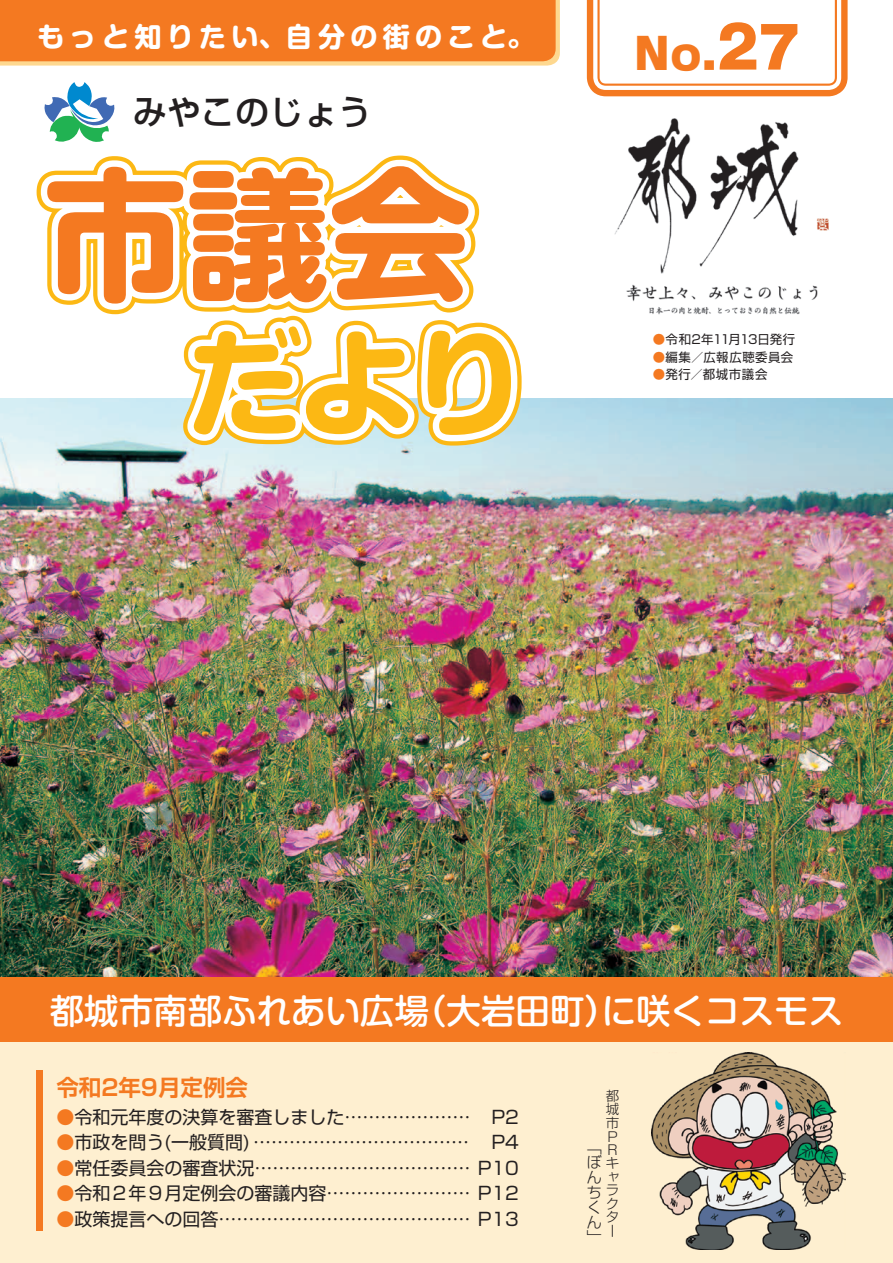
<style>
.page{position:relative;width:893px;height:1263px;background:#fff}
.page>*{position:absolute;margin:0;border:0;box-sizing:border-box;transform-origin:0 0}
.t1{font:60px "Ro NOW Std GU";color:#f47921}
.t2{font:45px "Ro NOW Std GU";color:#f47921}
.t3{font:500 34.5px "Shin M Go Pro";color:#fff}
.t4{font:500 34.2px "Shin Go Pro";color:#231f20}
.t5{font:700 27px "Shin M Go Pro";letter-spacing:.2em;color:#fff}
.t6{font:700 22.5px "Shin Go Pro De";color:#f47921}
.t7{font:18px/25.5px "Shin Go Pro";color:#231f20}
.t8{font:300 15px/15px "Shin Go Pro";color:#231f20}
.t9{font:300 13.5px/13.5px "Shin Go Pro";color:#231f20}
.t10{font:12.45px "Shin Go Pro";letter-spacing:.035em;color:#231f20}
.t11{font:12.45px "Shin Go Pro";letter-spacing:-.01em;color:#231f20}
.s1{font-size:45px}
.s2{color:#f47921}
</style>
<div class="page">
<img style="left:0;top:398px;width:893px;height:579px">
<div style="left:0;top:1040px;width:893px;height:223px;background:#feefd0"></div>
<div style="left:0;top:977px;width:893px;height:65px;background:#f47921"></div>
<svg style="left:0;top:0;width:560px;height:66px;background:#f4802a"></svg>
<svg style="left:587px;top:0;width:261px;height:96px"></svg>
<img style="left:614px;top:118px;width:215px;height:197px">
<svg style="left:44px;top:82px;width:71px;height:60px"></svg>
<svg style="left:37px;top:156px;width:442px;height:158px"></svg>
<svg style="left:41px;top:160px;width:434px;height:150px"></svg>
<svg style="left:47px;top:166px;width:421px;height:138px;fill:#f47921"></svg>
<svg style="left:183px;top:316px;width:339px;height:130px"></svg>
<img style="left:652px;top:1053px;width:193px;height:197px">
<div style="left:37px;top:1070px;width:6px;height:161px;background:#f47921"></div>
<h3 class="t5" style="left:37px;top:14px;width:498px">もっと知りたい、自分の街のこと。</h3>
<h1 class="t1" style="left:702px;top:5px;width:100px"><span class="s1">.</span>27</h1>
<h2 class="t2" style="left:634px;top:21px;width:70px">No</h2>
<h3 class="t4" style="left:133px;top:84px;width:241px">みやこのじょう</h3>
<p class="t11" style="left:653px;top:329px;width:144px"><span class="s2">●</span>令和2年11月13日発行</p>
<p class="t10" style="left:653px;top:347px;width:142px"><span class="s2">●</span>編集／広報広聴委員会</p>
<p class="t10" style="left:653px;top:364px;width:116px"><span class="s2">●</span>発行／都城市議会</p>
<h3 class="t3" style="left:412px;top:983px;width:209px">（大岩田町）</h3>
<h3 class="t3" style="left:50px;top:983px;width:381px">都城市南部ふれあい広場</h3>
<h3 class="t3" style="left:602px;top:983px;width:243px">に咲くコスモス</h3>
<p class="t6" style="left:56px;top:1069px;width:193px">令和2年9月定例会</p>
<p class="t7" style="left:56px;top:1102px;width:415px"><span class="s2">●</span>令和元年度の決算を審査しました.....................</p>
<p class="t7" style="left:56px;top:1127px;width:414px"><span class="s2">●</span>市政を問う(一般質問 ...( .................................</p>
<p class="t7" style="left:56px;top:1153px;width:464px"><span class="s2">●</span>常任委員会の審査状況.................................... P10</p>
<p class="t7" style="left:56px;top:1178px;width:464px"><span class="s2">●</span>令和２年９月定例会の審議内容........................ P12</p>
<p class="t7" style="left:56px;top:1204px;width:464px"><span class="s2">●</span>政策提言への回答.......................................... P13</p>
<p class="t7" style="left:491px;top:1102px;width:29px">P2<br>P4</p>
<p class="t9" style="left:606px;top:1087px;width:14px">都城市<br>Ｐ<br>Ｒキャラクター</p>
<p class="t8" style="left:587px;top:1138px;width:16px">「</p>
<p class="t8" style="left:587px;top:1153px;width:16px">ぼんちくん</p>
<p class="t8" style="left:587px;top:1228px;width:16px">「</p>
</div>
